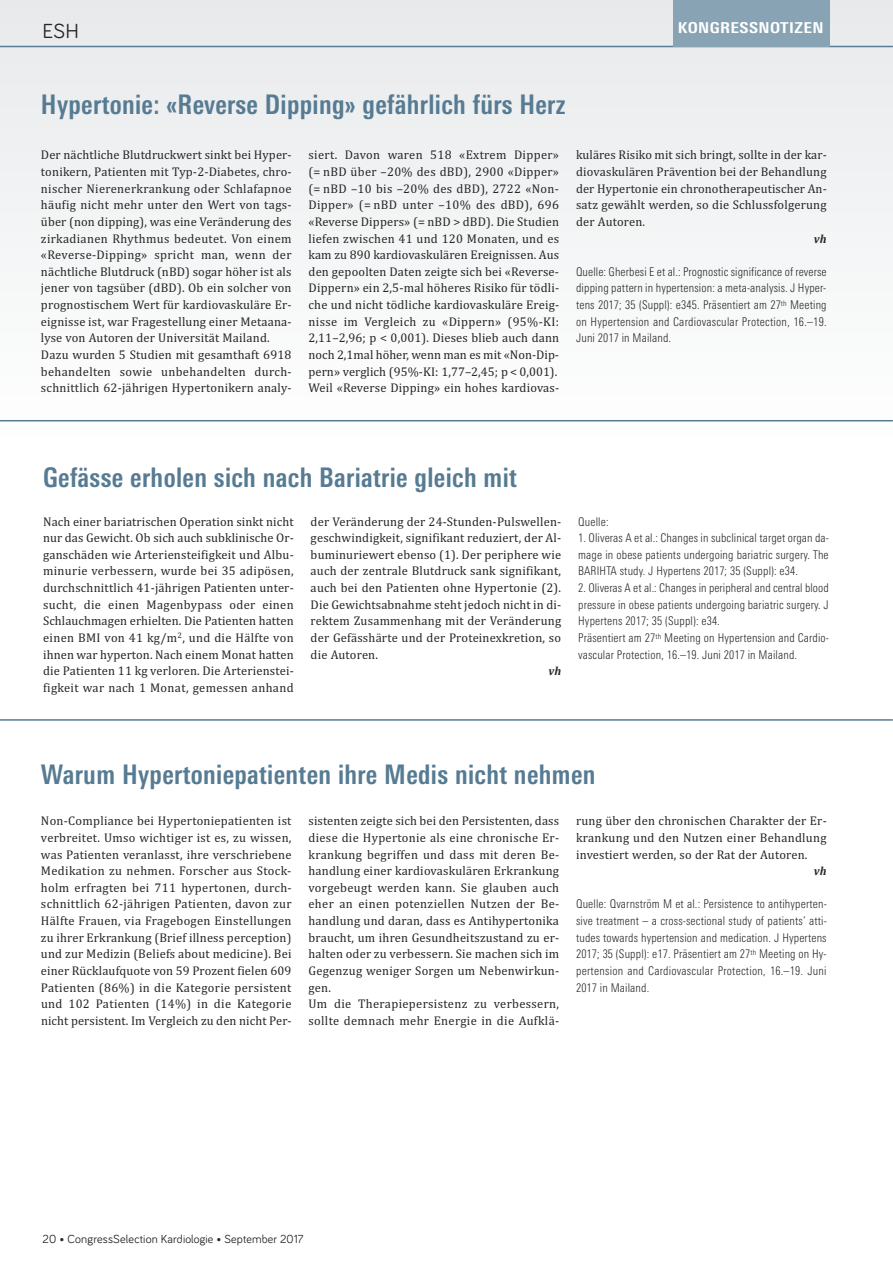
<style>
.page{position:relative;width:893px;height:1263px;background:#fff}
.page>*{position:absolute;margin:0;border:0;box-sizing:border-box;transform-origin:0 0}
.t1{font:700 condensed 27px "Linotype Univers";letter-spacing:.015em;color:#567b92}
.t2{font:21px "Bariol";color:#272627}
.t3{font:700 condensed 15px "Linotype Univers";letter-spacing:.025em;color:#fff;scale:1.18 1}
.t4{font:12.75px/16.6px "Cambria";letter-spacing:.015em;color:#272627;text-align:justify}
.t5{font:300 condensed 12px/16.6px "Linotype Univers";letter-spacing:.015em;color:#272627;text-align:justify}
.t6{font:12px "Bariol";letter-spacing:.01em;color:#272627}
.t7{font:italic 700 12px "Cambria";color:#272627}
</style>
<div class="page">
<div style="left:0;top:0;width:893px;height:442px;background:#f3f4f5"></div>
<hr style="left:0;top:46px;width:893px;height:1px;background:#567b92">
<hr style="left:0;top:420px;width:893px;height:1px;background:#567b92">
<hr style="left:0;top:719px;width:893px;height:2px;background:#567b92">
<div style="left:673px;top:0;width:156px;height:47px;background:#88a3b3"></div>
<h2 class="t2" style="left:43px;top:24px;width:38px">ESH</h2>
<p class="t3" style="left:678px;top:23px;width:125px">KONGRESSNOTIZEN</p>
<h1 class="t1" style="left:41px;top:95px;width:526px">Hypertonie: «Reverse Dipping» gefährlich fürs Herz</h1>
<p class="t4" style="left:41px;top:147px;width:252px;text-align:left">Der nächtliche Blutdruckwert sinkt bei Hyper&shy;tonikern, Patienten mit Typ-2-Diabetes, chro&shy;nischer Nierenerkrankung oder Schlafapnoe häufig nicht mehr unter den Wert von tags&shy;über (non dipping), was eine Veränderung des zirkadianen Rhythmus bedeutet. Von einem «Reverse-Dipping» spricht man, wenn der nächtliche Blutdruck (nBD) sogar höher ist als jener von tagsüber (dBD). Ob ein solcher von prognostischem Wert für kardiovaskuläre Er&shy;eignisse ist, war Fragestellung einer Metaana&shy;lyse von Autoren der Universität Mailand.<br>Dazu wurden 5 Studien mit gesamthaft 6918 behandelten sowie unbehandelten durch&shy;schnittlich 62-jährigen Hypertonikern analy-</p>
<p class="t4" style="left:309px;top:147px;width:252px;text-align:left">siert. Davon waren 518 «Extrem Dipper» (= nBD über –20% des dBD), 2900 «Dipper» (= nBD –10 bis –20% des dBD), 2722 «Non-Dipper» (= nBD unter –10% des dBD), 696 «Reverse Dippers» (= nBD &gt; dBD). Die Studien liefen zwischen 41 und 120 Monaten, und es kam zu 890 kardiovaskulären Ereignissen. Aus den gepoolten Daten zeigte sich bei «Reverse-Dippern» ein 2,5-mal höheres Risiko für tödli&shy;che und nicht tödliche kardiovaskuläre Ereig&shy;nisse im Vergleich zu «Dippern» (95%-KI:<br>2,11–2,96; p &lt; 0,001). Dieses blieb auch dann noch 2,1mal höher, wenn man es mit «Non-Dip&shy;pern» verglich (95%-KI: 1,77–2,45; p &lt; 0,001).<br>Weil «Reverse Dipping» ein hohes kardiovas-</p>
<p class="t4" style="left:576px;top:147px;width:252px">kuläres Risiko mit sich bringt, sollte in der kar&shy;diovaskulären Prävention bei der Behandlung der Hypertonie ein chronotherapeutischer An&shy;satz gewählt werden, so die Schlussfolgerung der Autoren.</p>
<p class="t7" style="left:814px;top:231px;width:14px">vh</p>
<p class="t5" style="left:576px;top:264px;width:252px">Quelle: Gherbesi E et al.: Prognostic significance of reverse dipping pattern in hypertension: a meta-analysis. J Hyper&shy;tens 2017; 35 (Suppl): e345. Präsentiert am 27<sup>th</sup> Meeting on Hypertension and Cardiovascular Protection, 16.–19.<br>Juni 2017 in Mailand.</p>
<h1 class="t1" style="left:43px;top:467px;width:475px">Gefässe erholen sich nach Bariatrie gleich mit</h1>
<p class="t4" style="left:43px;top:513px;width:252px">Nach einer bariatrischen Operation sinkt nicht nur das Gewicht. Ob sich auch subklinische Or&shy;ganschäden wie Arteriensteifigkeit und Albu&shy;minurie verbessern, wurde bei 35 adipösen, durchschnittlich 41-jährigen Patienten unter&shy;sucht, die einen Magenbypass oder einen Schlauchmagen erhielten. Die Patienten hatten einen BMI von 41 kg/m<sup>2</sup>, und die Hälfte von ihnen war hyperton. Nach einem Monat hatten die Patienten 11 kg verloren. Die Arterienstei&shy;figkeit war nach 1 Monat, gemessen anhand</p>
<p class="t4" style="left:311px;top:513px;width:252px">der Veränderung der 24-Stunden-Pulswellen&shy;geschwindigkeit, signifikant reduziert, der Al&shy;buminuriewert ebenso (1). Der periphere wie auch der zentrale Blutdruck sank signifikant, auch bei den Patienten ohne Hypertonie (2).<br>Die Gewichtsabnahme steht jedoch nicht in di&shy;rektem Zusammenhang mit der Veränderung der Gefässhärte und der Proteinexkretion, so die Autoren.</p>
<p class="t7" style="left:548px;top:664px;width:14px">vh</p>
<p class="t5" style="left:578px;top:514px;width:32px">Quelle:</p>
<p class="t5" style="left:578px;top:531px;width:252px">1. Oliveras A et al.: Changes in subclinical target organ da&shy;mage in obese patients undergoing bariatric surgery. The BARIHTA study. J Hypertens 2017; 35 (Suppl): e34.</p>
<p class="t5" style="left:578px;top:581px;width:252px;text-align:left">2. Oliveras A et al.: Changes in peripheral and central blood pressure in obese patients undergoing bariatric surgery. J Hypertens 2017; 35 (Suppl): e34.<br>Präsentiert am 27<sup>th</sup> Meeting on Hypertension and Cardio&shy;vascular Protection, 16.–19. Juni 2017 in Mailand.</p>
<h1 class="t1" style="left:41px;top:764px;width:556px">Warum Hypertoniepatienten ihre Medis nicht nehmen</h1>
<p class="t4" style="left:41px;top:812px;width:252px">Non-Compliance bei Hypertoniepatienten ist verbreitet. Umso wichtiger ist es, zu wissen, was Patienten veranlasst, ihre verschriebene Medikation zu nehmen. Forscher aus Stock&shy;holm erfragten bei 711 hypertonen, durch&shy;schnittlich 62-jährigen Patienten, davon zur Hälfte Frauen, via Fragebogen Einstellungen zu ihrer Erkrankung (Brief illness perception) und zur Medizin (Beliefs about medicine). Bei einer Rücklaufquote von 59 Prozent fielen 609<br>Patienten (86%) in die Kategorie persistent und 102 Patienten (14%) in die Kategorie nicht persistent. Im Vergleich zu den nicht Per-</p>
<p class="t4" style="left:309px;top:812px;width:252px;text-align:left">sistenten zeigte sich bei den Persistenten, dass diese die Hypertonie als eine chronische Er&shy;krankung begriffen und dass mit deren Be&shy;handlung einer kardiovaskulären Erkrankung vorgebeugt werden kann. Sie glauben auch eher an einen potenziellen Nutzen der Be&shy;handlung und daran, dass es Antihypertonika braucht, um ihren Gesundheitszustand zu er&shy;halten oder zu verbessern. Sie machen sich im Gegenzug weniger Sorgen um Nebenwirkun&shy;gen.<br>Um die Therapiepersistenz zu verbessern, sollte demnach mehr Energie in die Aufklä-</p>
<p class="t4" style="left:576px;top:812px;width:252px">rung über den chronischen Charakter der Er&shy;krankung und den Nutzen einer Behandlung investiert werden, so der Rat der Autoren.</p>
<p class="t7" style="left:814px;top:864px;width:14px">vh</p>
<p class="t5" style="left:576px;top:897px;width:252px">Quelle: Qvarnström M et al.: Persistence to antihyperten&shy;sive treatment – a cross-sectional study of patients’ atti&shy;tudes towards hypertension and medication. J Hypertens 2017; 35 (Suppl): e17. Präsentiert am 27<sup>th</sup> Meeting on Hy&shy;pertension and Cardiovascular Protection, 16.–19. Juni 2017 in Mailand.</p>
<p class="t6" style="left:43px;top:1234px;width:263px">20 • CongressSelection Kardiologie • September 2017</p>
</div>
